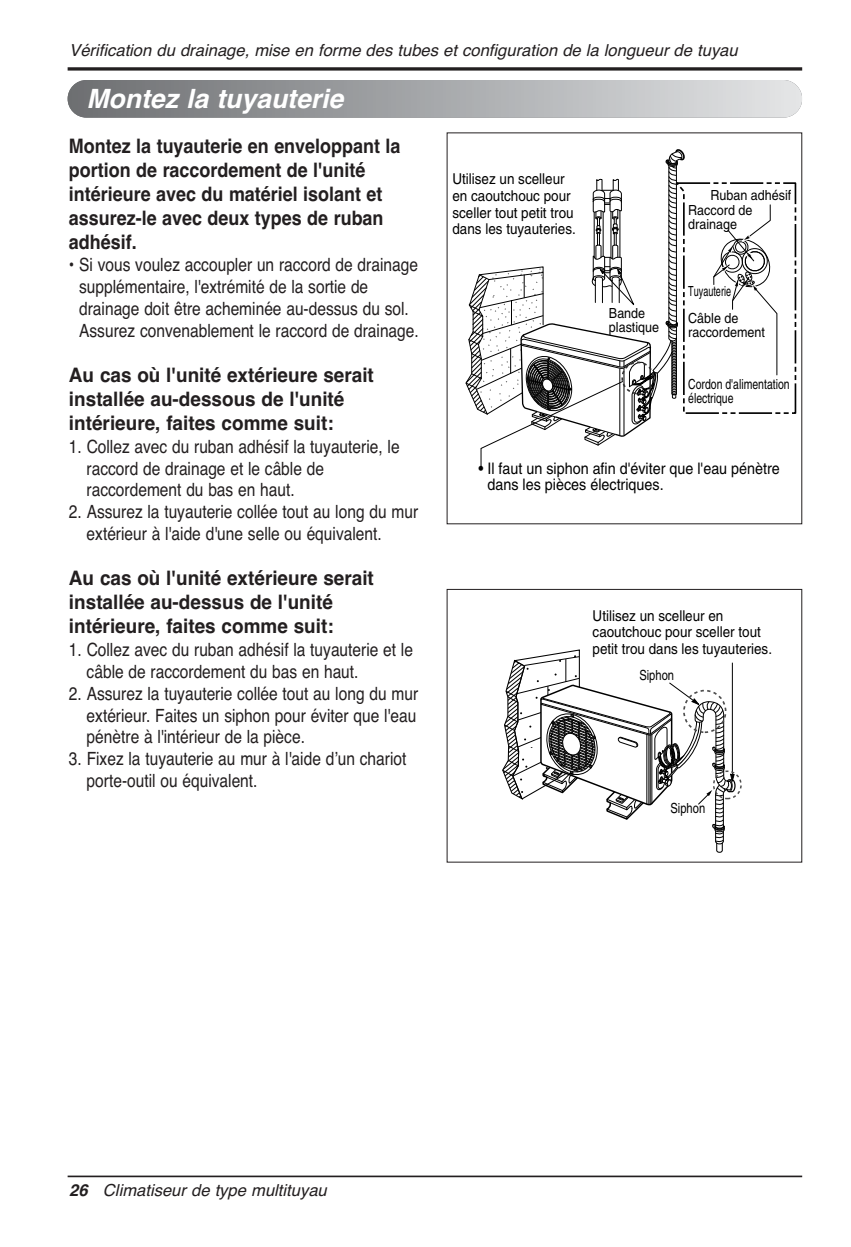
<style>
.page{position:relative;width:851px;height:1247px;background:#fff}
.page>*{position:absolute;margin:0;border:0;box-sizing:border-box;transform-origin:0 0}
.t1{font:italic 700 26.6px "Helvetica";color:#fff}
.t2{font:700 20px/24px "Helvetica";color:#231f20;scale:.95 1}
.t3{font:700 20px/24px "Helvetica";color:#231f20;scale:.9 1}
.t4{font:18.2px/22px "Helvetica";color:#231f20;scale:.85 1}
.t5{font:italic 16.6px "Helvetica";color:#231f20}
.t6{font:16px/16px "Helvetica";color:#000;scale:.9 1}
.t7{font:15px/16.6px "Helvetica";color:#000;scale:.9 1}
.t8{font:14px/14.4px "Helvetica";color:#000;scale:.9 1}
.t9{font:14px/14px "Helvetica";color:#000;scale:.75 1}
.t10{font:14px/26.4px "Helvetica";color:#000;scale:.65 1}
.t11{font:14px "Helvetica";color:#000;scale:.8 1}
.s1{font-weight:700}
</style>
<div class="page">
<hr style="left:68px;top:1176px;width:734px;height:1px;background:#231f20">
<svg style="left:68px;top:67px;width:734px;height:4px;background:#474445"></svg>
<div style="left:68px;top:80px;width:734px;height:38px;background:linear-gradient(to right,#6c6e71,#e3e5e6);border-radius:19px"></div>
<svg style="left:465px;top:149px;width:332px;height:319px"></svg>
<svg style="left:502px;top:649px;width:234px;height:204px"></svg>
<div style="left:683px;top:690px;width:43px;height:43px;border:2px dashed #4d4d4d;border-radius:50%"></div>
<div style="left:712px;top:770px;width:29px;height:29px;border:1px dashed #4d4d4d;border-radius:50%"></div>
<p class="t5" style="left:69px;top:44px;width:670px">Vérification du drainage, mise en forme des tubes et configuration de la longueur de tuyau</p>
<h1 class="t1" style="left:86px;top:89px;width:258px">Montez la tuyauterie</h1>
<p class="t3" style="left:69px;top:136px;width:370px">Montez la tuyauterie en enveloppant la portion de raccordement de l'unité intérieure avec du matériel isolant et assurez-le avec deux types de ruban adhésif.</p>
<p class="t4" style="left:79px;top:256px;width:401px;text-indent:-10px">• Si vous voulez accoupler un raccord de drainage supplémentaire, l'extrémité de la sortie de drainage doit être acheminée au-dessus du sol.<br>Assurez convenablement le raccord de drainage.</p>
<p class="t2" style="left:69px;top:365px;width:322px">Au cas où l'unité extérieure serait installée au-dessous de l'unité intérieure, faites comme suit:</p>
<p class="t4" style="left:87px;top:437px;width:369px;text-indent:-18px">1. Collez avec du ruban adhésif la tuyauterie, le raccord de drainage et le câble de raccordement du bas en haut.</p>
<p class="t4" style="left:87px;top:503px;width:391px;text-indent:-18px">2. Assurez la tuyauterie collée tout au long du mur extérieur à l'aide d'une selle ou équivalent.</p>
<p class="t2" style="left:69px;top:568px;width:322px">Au cas où l'unité extérieure serait installée au-dessus de l'unité intérieure, faites comme suit:</p>
<p class="t4" style="left:87px;top:640px;width:385px;text-indent:-18px">1. Collez avec du ruban adhésif la tuyauterie et le câble de raccordement du bas en haut.</p>
<p class="t4" style="left:87px;top:684px;width:391px;text-align:justify;text-indent:-18px">2. Assurez la tuyauterie collée tout au long du mur extérieur. Faites un siphon pour éviter que l'eau pénètre à l'intérieur de la pièce.</p>
<p class="t4" style="left:87px;top:750px;width:378px;text-indent:-18px">3. Fixez la tuyauterie au mur à l'aide dʼun chariot porte-outil ou équivalent.</p>
<p class="t7" style="left:452px;top:172px;width:139px">Utilisez un scelleur en caoutchouc pour sceller tout petit trou dans les tuyauteries.</p>
<p class="t8" style="left:688px;top:189px;width:116px;text-indent:22px">Ruban adhésif<br>Raccord de drainage</p>
<p class="t10" style="left:688px;top:280px;width:79px">Tuyauterie<br>Câble de</p>
<p class="t8" style="left:688px;top:326px;width:87px">raccordement</p>
<p class="t8" style="left:609px;top:307px;width:57px">Bande plastique</p>
<p class="t9" style="left:688px;top:378px;width:137px">Cordon d'alimentation électrique</p>
<p class="t6" style="left:487px;top:462px;width:326px;text-indent:-9px">• Il faut un siphon afin d'éviter que l'eau pénètre dans les pièces électriques.</p>
<p class="t7" style="left:592px;top:608px;width:201px">Utilisez un scelleur en caoutchouc pour sceller tout petit trou dans les tuyauteries.</p>
<p class="t11" style="left:639px;top:670px;width:45px">Siphon</p>
<p class="t5" style="left:69px;top:1184px;width:259px"><span class="s1">26</span> Climatiseur de type multituyau</p>
<p class="t11" style="left:670px;top:803px;width:45px">Siphon</p>
</div>
